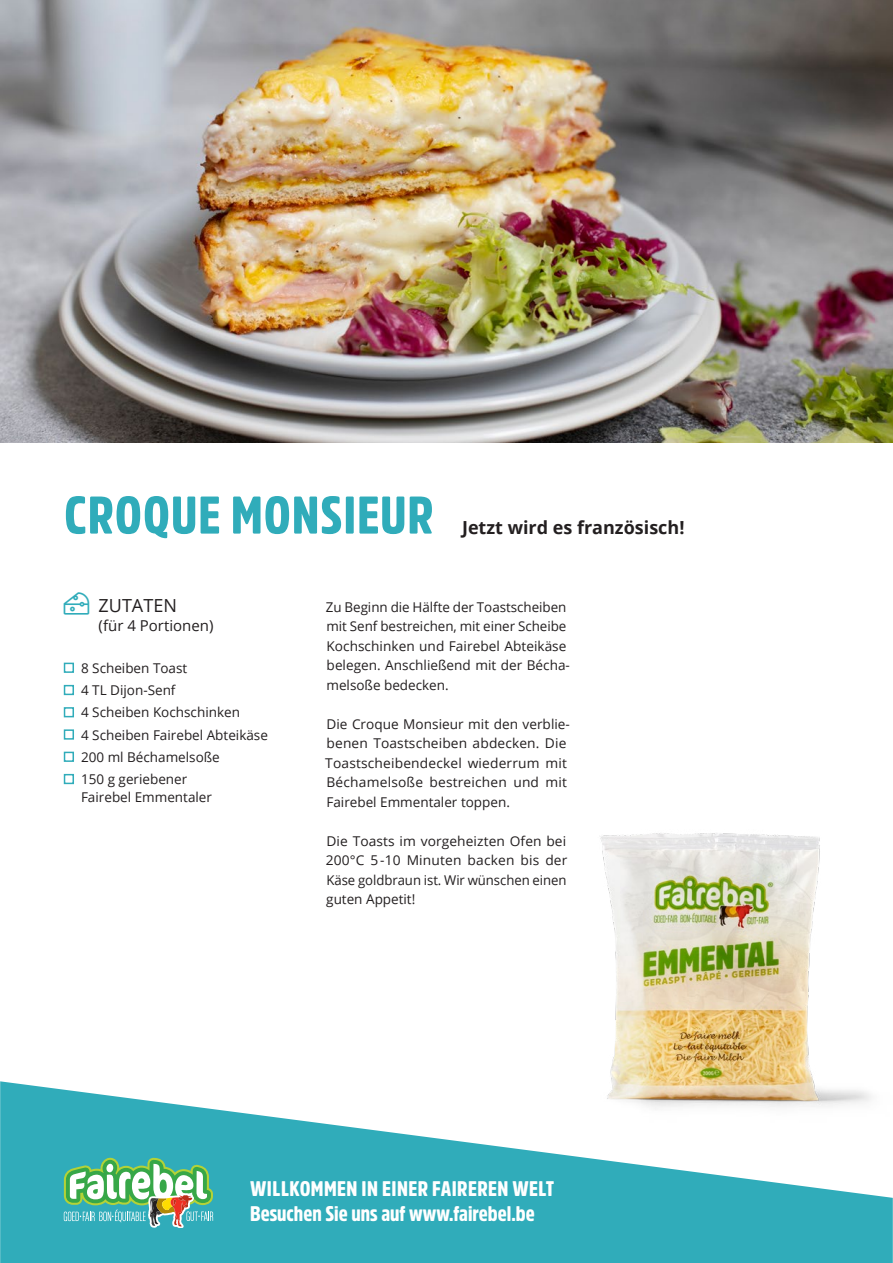
<style>
.page{position:relative;width:893px;height:1263px;background:#fff}
.page>*{position:absolute;margin:0;border:0;box-sizing:border-box;transform-origin:0 0}
.t1{font:900 52.5px "Amsi Pro Cond";letter-spacing:.02em;color:#30acba}
.t2{font:900 21px "Amsi Pro Cond";color:#fff}
.t3{font:900 21px "Amsi Pro Cond";letter-spacing:.02em;color:#fff}
.t4{font:700 18px "Open Sans";color:#231f20}
.t5{font:18px "Open Sans";color:#231f20}
.t6{font:15px "Open Sans";color:#231f20}
.t7{font:13.5px/19.5px "Open Sans";color:#231f20}
</style>
<div class="page">
<svg style="left:0;top:1081px;width:893px;height:182px;fill:#30acba"></svg>
<svg style="left:64px;top:1158px;width:149px;height:70px"></svg>
<img style="left:597px;top:833px;width:296px;height:300px">
<img style="left:0;top:0;width:893px;height:442px">
<div style="left:64px;top:663px;width:10px;height:10px;border:2px solid #30acba"></div>
<div style="left:64px;top:685px;width:10px;height:10px;border:2px solid #30acba"></div>
<div style="left:64px;top:707px;width:10px;height:10px;border:2px solid #30acba"></div>
<div style="left:64px;top:729px;width:10px;height:11px;border:2px solid #30acba"></div>
<div style="left:64px;top:752px;width:10px;height:10px;border:2px solid #30acba"></div>
<div style="left:64px;top:774px;width:10px;height:10px;border:2px solid #30acba"></div>
<p class="t1" style="left:64px;top:479px;width:371px">CROQUE MONSIEUR</p>
<p class="t4" style="left:462px;top:514px;width:224px">Jetzt wird es französisch!</p>
<p class="t5" style="left:99px;top:593px;width:80px">ZUTATEN</p>
<p class="t6" style="left:99px;top:615px;width:116px">(für 4 Portionen)</p>
<p class="t7" style="left:81px;top:658px;width:108px">8 Scheiben Toast</p>
<p class="t7" style="left:81px;top:680px;width:96px">4 TL Dijon-Senf</p>
<p class="t7" style="left:81px;top:702px;width:160px">4 Scheiben Kochschinken</p>
<p class="t7" style="left:81px;top:725px;width:188px">4 Scheiben Fairebel Abteikäse</p>
<p class="t7" style="left:81px;top:747px;width:140px">200 ml Béchamelsoße</p>
<p class="t7" style="left:81px;top:770px;width:132px;line-height:18px">150 g geriebener<br>Fairebel Emmentaler</p>
<p class="t7" style="left:326px;top:597px;width:246px">Zu Beginn die Hälfte der Toastscheiben mit Senf bestreichen, mit einer Scheibe Kochschinken und Fairebel Abteikäse belegen. Anschließend mit der Bécha&shy;melsoße bedecken.</p>
<p class="t7" style="left:325px;top:714px;width:246px">Die Croque Monsieur mit den verblie&shy;benen Toastscheiben abdecken. Die Toastscheibendeckel wiederrum mit Béchamelsoße bestreichen und mit Fairebel Emmentaler toppen.</p>
<p class="t7" style="left:326px;top:831px;width:243px;text-align:justify">Die Toasts im vorgeheizten Ofen bei 200°C 5 -10 Minuten backen bis der Käse goldbraun ist. Wir wünschen einen guten Appetit!</p>
<p class="t3" style="left:250px;top:1174px;width:305px">WILLKOMMEN IN EINER FAIREREN WELT</p>
<p class="t2" style="left:250px;top:1199px;width:286px">Besuchen Sie uns auf www.fairebel.be</p>
</div>
